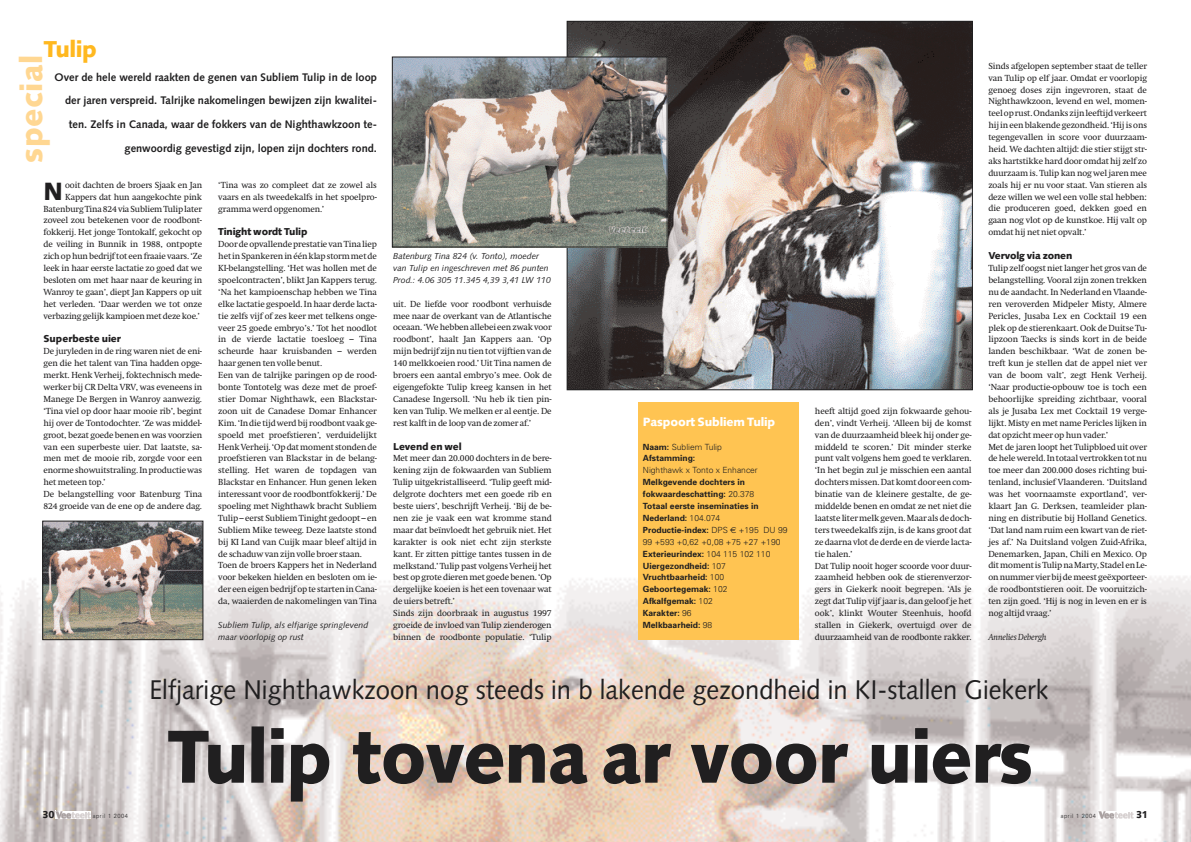
<style>
.page{position:relative;width:1191px;height:842px;background:#fff}
.page>*{position:absolute;margin:0;border:0;box-sizing:border-box;transform-origin:0 0}
.t1{font:900 75px "Syntax";letter-spacing:-.02em;color:#201f20;scale:.95 1}
.t2{font:900 31px "Syntax";letter-spacing:.015em;color:#ffd792}
.t3{font:27px "Syntax";color:#201f20;scale:.95 1}
.t4{font:900 25px "Syntax";color:#201f20}
.t5{font:900 23px "Syntax";letter-spacing:-.02em;color:#ffb81f}
.t6{font:900 12px "Syntax";letter-spacing:-.015em;color:#fff}
.t7{font:700 11px/23.8px "Syntax";color:#201f20;text-align:right}
.t8{font:900 10px "Syntax";letter-spacing:-.015em;color:#201f20}
.t9{font:900 10px "Syntax";letter-spacing:-.015em;color:#201f20;scale:.95 1}
.t10{font:8.7px/11.9px "Swift";letter-spacing:-.01em;color:#201f20}
.t11{font:italic 8.7px/11.9px "Syntax";color:#201f20}
.t12{font:italic 8.7px "Swift";letter-spacing:-.01em;color:#201f20}
.t13{font:700 8.5px/11.9px "Univers";color:#201f20}
.t14{font:300 8.5px "Univers";color:#201f20}
.t15{font:300 6px "Univers";letter-spacing:.09em;color:#201f20;scale:.95 1}
.s1{font-weight:300}
.s2{font-family:"Euro Sans";font-weight:400}
</style>
<div class="page">
<img style="left:0;top:572px;width:1191px;height:270px">
<img style="left:1099px;top:811px;width:35px;height:8px">
<img style="left:55px;top:811px;width:36px;height:8px">
<div style="left:638px;top:402px;width:160px;height:238px;background:#ffc452"></div>
<img style="left:45px;top:523px;width:156px;height:115px">
<div style="left:43px;top:521px;width:160px;height:119px;border:1px solid #201f20"></div>
<img style="left:569px;top:23px;width:402px;height:365px">
<img style="left:394px;top:59px;width:271px;height:186px">
<div style="left:392px;top:57px;width:275px;height:190px;border:1px solid #201f20"></div>
<h3 class="t5" style="left:44px;top:40px;width:55px">Tulip</h3>
<h2 class="t2" style="left:19px;top:163px;width:109px;rotate:-90deg">special</h2>
<p class="t7" style="left:55px;top:66px;width:324px">Over de hele wereld raakten de genen van Subliem Tulip in de loop der jaren verspreid. Talrijke nakomelingen bewijzen zijn kwalitei&shy;ten. Zelfs in Canada, waar de fokkers van de Nighthawkzoon te&shy;genwoordig gevestigd zijn, lopen zijn dochters rond.</p>
<p class="t10" style="left:44px;top:180px;width:160px;text-align:right">ooit dachten de broers Sjaak en Jan Kappers dat hun aangekochte pink Batenburg Tina 824 via Subliem Tulip later zoveel zou betekenen voor de roodbont&shy;fokkerij. Het jonge Tontokalf, gekocht op de veiling in Bunnik in 1988, ontpopte zich op hun bedrijf tot een fraaie vaars. ‘Ze leek in haar eerste lactatie zo goed dat we besloten om met haar naar de keuring in Wanroy te gaan’, diept Jan Kappers op uit het verleden. ‘Daar werden we tot onze verbazing gelijk kampioen met deze koe.’</p>
<p class="t8" style="left:44px;top:335px;width:79px">Superbeste uier</p>
<p class="t10" style="left:44px;top:346px;width:160px">De juryleden in de ring waren niet de eni&shy;gen die het talent van Tina hadden opge&shy;merkt. Henk Verheij, foktechnisch mede&shy;werker bij CR Delta VRV, was eveneens in Manege De Bergen in Wanroy aanwezig. ‘Tina viel op door haar mooie rib’, begint hij over de Tontodochter. ‘Ze was middel&shy;groot, bezat goede benen en was voorzien van een superbeste uier. Dat laatste, sa&shy;men met de mooie rib, zorgde voor een enorme showuitstraling. In productie was het meteen top.’<br>De belangstelling voor Batenburg Tina 824 groeide van de ene op de andere dag.</p>
<h3 class="t4" style="left:44px;top:181px;width:21px">N</h3>
<p class="t10" style="left:218px;top:180px;width:160px;text-align:justify">‘Tina was zo compleet dat ze zowel als vaars en als tweedekalfs in het spoelpro&shy;gramma werd opgenomen.’</p>
<p class="t8" style="left:218px;top:228px;width:91px">Tinight wordt Tulip</p>
<p class="t10" style="left:218px;top:239px;width:160px">Door de opvallende prestatie van Tina liep het in Spankeren in één klap storm met de KI-belangstelling. ‘Het was hollen met de spoelcontracten’, blikt Jan Kappers terug. ‘Na het kampioenschap hebben we Tina elke lactatie gespoeld. In haar derde lacta&shy;tie zelfs vijf of zes keer met telkens onge&shy;veer 25 goede embryo’s.’ Tot het noodlot in de vierde lactatie toesloeg – Tina scheurde haar kruisbanden – werden haar genen ten volle benut.<br>Een van de talrijke paringen op de rood&shy;bonte Tontotelg was deze met de proef&shy;stier Domar Nighthawk, een Blackstar&shy;zoon uit de Canadese Domar Enhancer Kim. ‘In die tijd werd bij roodbont vaak ge&shy;spoeld met proefstieren’, verduidelijkt Henk Verheij. ‘Op dat moment stonden de proefstieren van Blackstar in de belang&shy;stelling. Het waren de topdagen van Blackstar en Enhancer. Hun genen leken interessant voor de roodbontfokkerij.’ De spoeling met Nighthawk bracht Subliem Tulip – eerst Subliem Tinight gedoopt – en Subliem Mike teweeg. Deze laatste stond bij KI Land van Cuijk maar bleef altijd in de schaduw van zijn volle broer staan.<br>Toen de broers Kappers het in Nederland voor bekeken hielden en besloten om ie&shy;der een eigen bedrijf op te starten in Cana&shy;da, waaierden de nakomelingen van Tina</p>
<p class="t11" style="left:393px;top:251px;width:159px">Batenburg Tina 824 (v. Tonto), moeder van Tulip en ingeschreven met 86 punten<br>Prod.: 4.06 305 11.345 4,39 3,41 LW 110</p>
<p class="t10" style="left:393px;top:299px;width:160px;text-align:justify">uit. De liefde voor roodbont verhuisde mee naar de overkant van de Atlantische oceaan. ‘We hebben allebei een zwak voor roodbont’, haalt Jan Kappers aan. ‘Op mijn bedrijf zijn nu tien tot vijftien van de 140 melkkoeien rood.’ Uit Tina namen de broers een aantal embryo’s mee. Ook de eigengefokte Tulip kreeg kansen in het Canadese Ingersoll. ‘Nu heb ik tien pin&shy;ken van Tulip. We melken er al eentje. De rest kalft in de loop van de zomer af.’</p>
<p class="t8" style="left:393px;top:442px;width:70px">Levend en wel</p>
<p class="t10" style="left:393px;top:453px;width:160px">Met meer dan 20.000 dochters in de bere&shy;kening zijn de fokwaarden van Subliem Tulip uitgekristalliseerd. ‘Tulip geeft mid&shy;delgrote dochters met een goede rib en beste uiers’, beschrijft Verheij. ‘Bij de be&shy;nen zie je vaak een wat kromme stand maar dat beïnvloedt het gebruik niet. Het karakter is ook niet echt zijn sterkste kant. Er zitten pittige tantes tussen in de melkstand.’ Tulip past volgens Verheij het best op grote dieren met goede benen. ‘Op dergelijke koeien is het een tovenaar wat de uiers betreft.’<br>Sinds zijn doorbraak in augustus 1997 groeide de invloed van Tulip zienderogen binnen de roodbonte populatie. ‘Tulip</p>
<h3 class="t6" style="left:643px;top:417px;width:134px">Paspoort Subliem Tulip</h3>
<p class="t13" style="left:643px;top:441px;width:81px">Naam: <span class="s1">Subliem Tulip<br></span>Afstamming:</p>
<p class="t14" style="left:643px;top:467px;width:116px">Nighthawk x Tonto x Enhancer</p>
<p class="t13" style="left:643px;top:477px;width:146px">Melkgevende dochters in fokwaardeschatting: <span class="s1">20.378<br></span>Totaal eerste inseminaties in<br>Nederland: <span class="s1">104.074<br></span>Productie-index: <span class="s1">DPS</span> <span class="s2">€</span> <span class="s1">+195 DU 99<br>99 +593 +0,62 +0,08 +75 +27 +190<br></span>Exterieurindex: <span class="s1">104 115 102 110<br></span>Uiergezondheid: <span class="s1">107<br></span>Vruchtbaarheid: <span class="s1">100<br></span>Geboortegemak: <span class="s1">102<br></span>Afkalfgemak: <span class="s1">102<br></span>Karakter: <span class="s1">96</span></p>
<p class="t11" style="left:218px;top:620px;width:151px">Subliem Tulip, als elfjarige springlevend</p>
<p class="t13" style="left:643px;top:620px;width:71px">Melkbaarheid: <span class="s1">98</span></p>
<p class="t11" style="left:218px;top:632px;width:87px">maar voorlopig op rust</p>
<p class="t10" style="left:815px;top:406px;width:158px">heeft altijd goed zijn fokwaarde gehou&shy;den’, vindt Verheij. ‘Alleen bij de komst van de duurzaamheid bleek hij onder ge&shy;middeld te scoren.’ Dit minder sterke punt valt volgens hem goed te verklaren. ‘In het begin zul je misschien een aantal dochters missen. Dat komt door een com&shy;binatie van de kleinere gestalte, de ge&shy;middelde benen en omdat ze net niet die laatste liter melk geven. Maar als de doch&shy;ters tweedekalfs zijn, is de kans groot dat ze daarna vlot de derde en de vierde lacta&shy;tie halen.’<br>Dat Tulip nooit hoger scoorde voor duur&shy;zaamheid hebben ook de stierenverzor&shy;gers in Giekerk nooit begrepen. ‘Als je zegt dat Tulip vijf jaar is, dan geloof je het ook’, klinkt Wouter Steenhuis, hoofd stallen in Giekerk, overtuigd over de duurzaamheid van de roodbonte rakker.</p>
<p class="t10" style="left:988px;top:61px;width:160px;text-align:justify">Sinds afgelopen september staat de teller van Tulip op elf jaar. Omdat er voorlopig genoeg doses zijn ingevroren, staat de Nighthawkzoon, levend en wel, momen&shy;teel op rust. Ondanks zijn leeftijd verkeert hij in een blakende gezondheid. ‘Hij is ons tegengevallen in score voor duurzaam&shy;heid. We dachten altijd: die stier stijgt str&shy;aks hartstikke hard door omdat hij zelf zo duurzaam is. Tulip kan nog wel jaren mee zoals hij er nu voor staat. Van stieren als deze willen we wel een volle stal hebben: die produceren goed, dekken goed en gaan nog vlot op de kunstkoe. Hij valt op omdat hij net niet opvalt.’</p>
<p class="t8" style="left:988px;top:252px;width:86px">Vervolg via zonen</p>
<p class="t10" style="left:988px;top:263px;width:160px">Tulip zelf oogst niet langer het gros van de belangstelling. Vooral zijn zonen trekken nu de aandacht. In Nederland en Vlaande&shy;ren veroverden Midpeler Misty, Almere Pericles, Jusaba Lex en Cocktail 19 een plek op de stierenkaart. Ook de Duitse Tu&shy;lipzoon Taecks is sinds kort in de beide landen beschikbaar. ‘Wat de zonen be&shy;treft kun je stellen dat de appel niet ver van de boom valt’, zegt Henk Verheij. ‘Naar productie-opbouw toe is toch een behoorlijke spreiding zichtbaar, vooral als je Jusaba Lex met Cocktail 19 verge&shy;lijkt. Misty en met name Pericles lijken in dat opzicht meer op hun vader.’<br>Met de jaren loopt het Tulipbloed uit over de hele wereld. In totaal vertrokken tot nu toe meer dan 200.000 doses richting bui&shy;tenland, inclusief Vlaanderen. ‘Duitsland was het voornaamste exportland’, ver&shy;klaart Jan G. Derksen, teamleider plan&shy;ning en distributie bij Holland Genetics. ‘Dat land nam ruim een kwart van de riet&shy;jes af.’ Na Duitsland volgen Zuid-Afrika, Denemarken, Japan, Chili en Mexico. Op dit moment is Tulip na Marty, Stadel en Le&shy;on nummer vier bij de meest geëxporteer&shy;de roodbontstieren ooit. De vooruitzich&shy;ten zijn goed. ‘Hij is nog in leven en er is nog altijd vraag.’</p>
<p class="t12" style="left:988px;top:634px;width:60px">Annelies Debergh</p>
<h3 class="t3" style="left:149px;top:679px;width:948px">Elfjarige Nighthawkzoon nog steeds in b lakende gezondheid in KI-stallen Giekerk</h3>
<h1 class="t1" style="left:168px;top:726px;width:912px">Tulip tovena ar voor uiers</h1>
<p class="t9" style="left:43px;top:811px;width:14px">30</p>
<p class="t15" style="left:93px;top:814px;width:38px">april 1 2004</p>
<p class="t15" style="left:1061px;top:814px;width:38px">april 1 2004</p>
<p class="t9" style="left:1136px;top:811px;width:14px">31</p>
</div>
